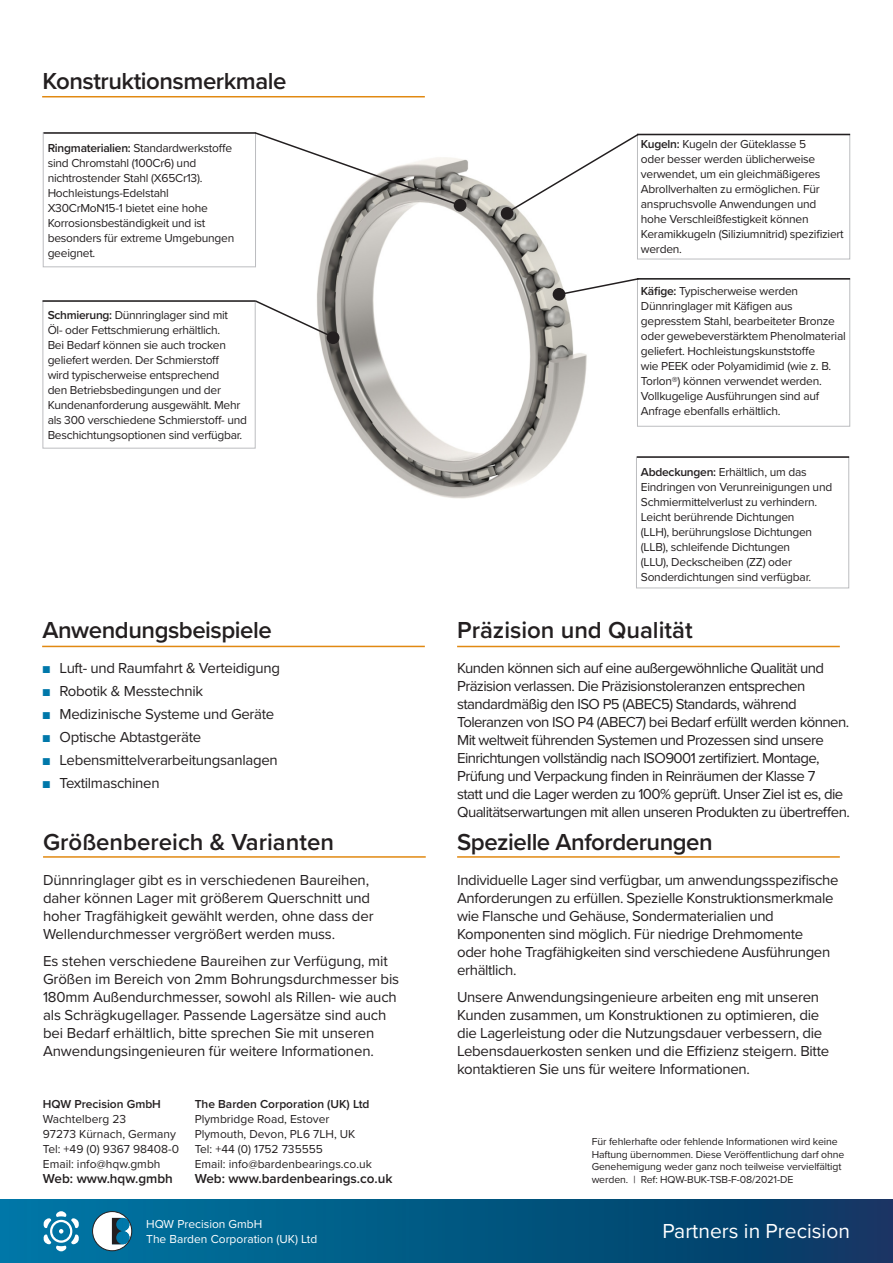
<style>
.page{position:relative;width:893px;height:1263px;background:#fff}
.page>*{position:absolute;margin:0;border:0;box-sizing:border-box;transform-origin:0 0}
.t1{font:600 24px "Proxima Nova";letter-spacing:-.02em;color:#231f20}
.t2{font:600 24px "Proxima Nova";color:#231f20}
.t3{font:21px "Proxima Nova";color:#fff}
.Body_Copy{font:15px/18px "Proxima Nova";letter-spacing:-.02em;color:#231f20}
.Body_Copy-2{font:15px/18px "Proxima Nova";letter-spacing:-.04em;color:#231f20}
.t4{font:600 13.5px "Proxima Nova";color:#231f20}
.t5{font:12px/15px "Proxima Nova";letter-spacing:-.02em;color:#231f20}
.t6{font:12px "Proxima Nova";color:#231f20}
.t7{font:12px "Proxima Nova";color:#fff}
.t8{font:600 12px "Proxima Nova";color:#231f20}
.t9{font:10.5px/12.8px "Proxima Nova";letter-spacing:-.01em;color:#231f20}
.s1{font-weight:600}
.s2{font-size:12px;color:#0078aa}
</style>
<div class="page">
<div style="left:43px;top:132px;width:213px;height:135px;border:1px solid #bcbdc0"></div>
<svg style="left:0;top:1199px;width:893px;height:64px;background:#025681"></svg>
<svg style="left:43px;top:1211px;width:36px;height:40px"></svg>
<svg style="left:92px;top:1211px;width:40px;height:40px"></svg>
<img style="left:317px;top:159px;width:270px;height:340px">
<svg style="left:254px;top:132px;width:206px;height:74px"></svg>
<div style="left:454px;top:199px;width:12px;height:13px;background:#231f20;border-radius:50%"></div>
<div style="left:636px;top:457px;width:213px;height:131px;border:1px solid #bcbdc0"></div>
<hr style="left:637px;top:456px;width:212px;height:2px;background:#231f20">
<div style="left:637px;top:134px;width:213px;height:125px;border:1px solid #bcbdc0"></div>
<div style="left:637px;top:279px;width:213px;height:148px;border:1px solid #bcbdc0"></div>
<div style="left:43px;top:301px;width:213px;height:147px;border:1px solid #bcbdc0"></div>
<hr style="left:637px;top:134px;width:213px;height:1px;background:#231f20">
<hr style="left:637px;top:278px;width:213px;height:2px;background:#231f20">
<hr style="left:43px;top:300px;width:213px;height:2px;background:#231f20">
<hr style="left:42px;top:96px;width:383px;height:1px;background:#e18911">
<hr style="left:42px;top:646px;width:383px;height:1px;background:#e18911">
<hr style="left:43px;top:856px;width:383px;height:2px;background:#e18911">
<hr style="left:457px;top:646px;width:383px;height:1px;background:#e18911">
<hr style="left:457px;top:856px;width:383px;height:2px;background:#e18911">
<hr style="left:44px;top:132px;width:212px;height:2px;background:#231f20">
<svg style="left:506px;top:133px;width:134px;height:81px"></svg>
<div style="left:501px;top:207px;width:12px;height:13px;background:#231f20;border-radius:50%"></div>
<svg style="left:253px;top:299px;width:82px;height:40px"></svg>
<div style="left:327px;top:331px;width:12px;height:13px;background:#231f20;border-radius:50%"></div>
<svg style="left:557px;top:277px;width:83px;height:19px"></svg>
<div style="left:553px;top:288px;width:12px;height:13px;background:#231f20;border-radius:50%"></div>
<p class="t1" style="left:43px;top:63px;width:245px">Konstruktionsmerkmale</p>
<p class="t5" style="left:48px;top:140px;width:188px"><span class="s1">Ringmaterialien:</span> Standardwerkstoffe sind Chromstahl (100Cr6) und nichtrostender Stahl (X65Cr13).<br>Hochleistungs-Edelstahl<br>X30CrMoN15-1 bietet eine hohe<br>Korrosionsbeständigkeit und ist besonders für extreme Umgebungen geeignet.</p>
<p class="t5" style="left:48px;top:307px;width:201px"><span class="s1">Schmierung:</span> Dünnringlager sind mit<br>Öl- oder Fettschmierung erhältlich.<br>Bei Bedarf können sie auch trocken geliefert werden. Der Schmierstoff<br>wird typischerweise entsprechend<br>den Betriebsbedingungen und der Kundenanforderung ausgewählt. Mehr als 300 verschiedene Schmierstoff- und Beschichtungsoptionen sind verfügbar.</p>
<p class="t1" style="left:43px;top:612px;width:231px">Anwendungsbeispiele</p>
<p class="Body_Copy" style="left:43px;top:659px;width:239px"><span class="s2">■</span> Luft- und Raumfahrt &amp; Verteidigung</p>
<p class="Body_Copy" style="left:43px;top:682px;width:162px"><span class="s2">■</span> Robotik &amp; Messtechnik</p>
<p class="Body_Copy" style="left:43px;top:705px;width:233px"><span class="s2">■</span> Medizinische Systeme und Geräte</p>
<p class="Body_Copy" style="left:43px;top:728px;width:160px"><span class="s2">■</span> Optische Abtastgeräte</p>
<p class="Body_Copy" style="left:43px;top:751px;width:237px"><span class="s2">■</span> Lebensmittelverarbeitungsanlagen</p>
<p class="Body_Copy" style="left:43px;top:774px;width:119px"><span class="s2">■</span> Textilmaschinen</p>
<p class="t2" style="left:43px;top:824px;width:292px">Größenbereich &amp; Varianten</p>
<p class="Body_Copy" style="left:43px;top:871px;width:332px">Dünnringlager gibt es in verschiedenen Baureihen, daher können Lager mit größerem Querschnitt und hoher Tragfähigkeit gewählt werden, ohne dass der Wellendurchmesser vergrößert werden muss.</p>
<p class="Body_Copy" style="left:43px;top:951px;width:358px">Es stehen verschiedene Baureihen zur Verfügung, mit Größen im Bereich von 2mm Bohrungsdurchmesser bis 180mm Außendurchmesser, sowohl als Rillen- wie auch als Schrägkugellager. Passende Lagersätze sind auch bei Bedarf erhältlich, bitte sprechen Sie mit unseren Anwendungsingenieuren für weitere Informationen.</p>
<p class="t8" style="left:43px;top:1095px;width:120px">HQW Precision GmbH</p>
<p class="t6" style="left:43px;top:1110px;width:85px">Wachtelberg 23</p>
<p class="t6" style="left:43px;top:1125px;width:135px">97273 Kürnach, Germany</p>
<p class="t6" style="left:43px;top:1140px;width:138px">Tel: +49 (0) 9367 98408-0</p>
<p class="t6" style="left:43px;top:1155px;width:119px">Email: info@hqw.gmbh</p>
<p class="t4" style="left:43px;top:1169px;width:132px">Web: www.hqw.gmbh</p>
<p class="t8" style="left:195px;top:1095px;width:176px">The Barden Corporation (UK) Ltd</p>
<p class="t6" style="left:195px;top:1110px;width:136px">Plymbridge Road, Estover</p>
<p class="t6" style="left:195px;top:1125px;width:162px">Plymouth, Devon, PL6 7LH, UK</p>
<p class="t6" style="left:195px;top:1140px;width:130px">Tel: +44 (0) 1752 735555</p>
<p class="t6" style="left:195px;top:1155px;width:179px">Email: info@bardenbearings.co.uk</p>
<p class="t4" style="left:195px;top:1169px;width:199px">Web: www.bardenbearings.co.uk</p>
<p class="t7" style="left:146px;top:1215px;width:118px">HQW Precision GmbH</p>
<p class="t7" style="left:146px;top:1230px;width:173px">The Barden Corporation (UK) Ltd</p>
<p class="t5" style="left:641px;top:136px;width:204px"><span class="s1">Kugeln:</span> Kugeln der Güteklasse 5<br>oder besser werden üblicherweise verwendet, um ein gleichmäßigeres Abrollverhalten zu ermöglichen. Für anspruchsvolle Anwendungen und hohe Verschleißfestigkeit können Keramikkugeln (Siliziumnitrid) spezifiziert werden.</p>
<p class="t5" style="left:641px;top:283px;width:206px"><span class="s1">Käfige:</span> Typischerweise werden Dünnringlager mit Käfigen aus gepresstem Stahl, bearbeiteter Bronze oder gewebeverstärktem Phenolmaterial geliefert. Hochleistungskunststoffe<br>wie PEEK oder Polyamidimid (wie z. B.<br>Torlon®) können verwendet werden.<br>Vollkugelige Ausführungen sind auf Anfrage ebenfalls erhältlich.</p>
<p class="t5" style="left:641px;top:463px;width:193px"><span class="s1">Abdeckungen:</span> Erhältlich, um das Eindringen von Verunreinigungen und Schmiermittelverlust zu verhindern.<br>Leicht berührende Dichtungen<br>(LLH), berührungslose Dichtungen (LLB), schleifende Dichtungen<br>(LLU), Deckscheiben (ZZ) oder Sonderdichtungen sind verfügbar.</p>
<p class="t2" style="left:457px;top:612px;width:237px">Präzision und Qualität</p>
<p class="Body_Copy-2" style="left:457px;top:658px;width:394px">Kunden können sich auf eine außergewöhnliche Qualität und Präzision verlassen. Die Präzisionstoleranzen entsprechen standardmäßig den ISO P5 (ABEC5) Standards, während Toleranzen von ISO P4 (ABEC7) bei Bedarf erfüllt werden können.<br>Mit weltweit führenden Systemen und Prozessen sind unsere Einrichtungen vollständig nach ISO9001 zertifiziert. Montage, Prüfung und Verpackung finden in Reinräumen der Klasse 7<br>statt und die Lager werden zu 100% geprüft. Unser Ziel ist es, die Qualitätserwartungen mit allen unseren Produkten zu übertreffen.</p>
<p class="t1" style="left:457px;top:824px;width:257px">Spezielle Anforderungen</p>
<p class="Body_Copy" style="left:457px;top:871px;width:383px">Individuelle Lager sind verfügbar, um anwendungsspezifische Anforderungen zu erfüllen. Spezielle Konstruktionsmerkmale wie Flansche und Gehäuse, Sondermaterialien und Komponenten sind möglich. Für niedrige Drehmomente<br>oder hohe Tragfähigkeiten sind verschiedene Ausführungen erhältlich.</p>
<p class="Body_Copy" style="left:457px;top:987px;width:374px">Unsere Anwendungsingenieure arbeiten eng mit unseren Kunden zusammen, um Konstruktionen zu optimieren, die die Lagerleistung oder die Nutzungsdauer verbessern, die Lebensdauerkosten senken und die Effizienz steigern. Bitte kontaktieren Sie uns für weitere Informationen.</p>
<p class="t9" style="left:592px;top:1135px;width:254px">Für fehlerhafte oder fehlende Informationen wird keine Haftung übernommen. Diese Veröffentlichung darf ohne Genehemigung weder ganz noch teilweise vervielfältigt werden. | Ref: HQW-BUK-TSB-F-08/2021-DE</p>
<p class="t3" style="left:662px;top:1215px;width:189px">Partners in Precision</p>
</div>
